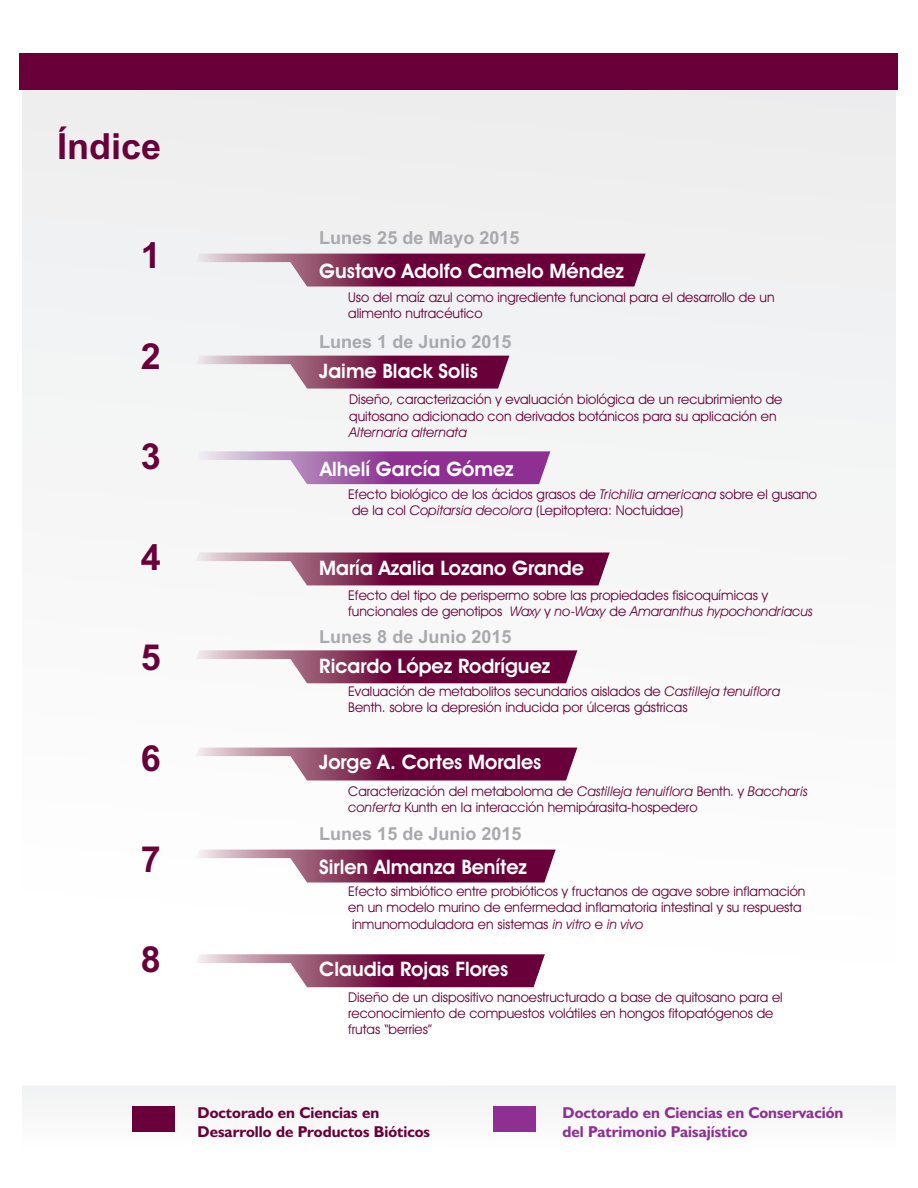
<style>
.page{position:relative;width:918px;height:1188px;background:#fff}
.page>*{position:absolute;margin:0;border:0;box-sizing:border-box;transform-origin:0 0}
.t1{font:700 36px "Arial";color:#6a0039}
.t2{font:700 20.1px "Avant Garde IT Cby BT";color:#fff}
.t3{font:700 18px "Arial";color:#a8a9ad}
.t4{font:700 15.75px/18.9px "Humanist 521 BT";color:#8d3092}
.t5{font:700 15.75px/18.9px "Humanist 521 BT";color:#6a0039}
.t6{font:13.5px/16.2px "Avant Garde IT Cby BT";color:#6a0039}
.t7{font:italic 13.5px "Avant Garde IT Cby BT";color:#6a0039}
.s1{font-style:italic}
</style>
<div class="page">
<div style="left:22px;top:1086px;width:874px;height:46px;background:#f5f5f6"></div>
<img style="left:196px;top:254px;width:450px;height:33px">
<div style="left:20px;top:54px;width:878px;height:36px;background:#6a0039"></div>
<div style="left:132px;top:1107px;width:42px;height:25px;background:#6a0039"></div>
<div style="left:493px;top:1107px;width:43px;height:25px;background:#8d3092"></div>
<img style="left:196px;top:356px;width:313px;height:33px">
<img style="left:196px;top:451px;width:354px;height:33px">
<img style="left:196px;top:553px;width:414px;height:32px">
<img style="left:196px;top:650px;width:381px;height:33px">
<img style="left:196px;top:748px;width:381px;height:33px">
<img style="left:196px;top:850px;width:360px;height:33px">
<img style="left:196px;top:954px;width:349px;height:33px">
<h1 class="t1" style="left:57px;top:133px;width:106px">Índice</h1>
<h1 class="t1" style="left:141px;top:242px;width:22px">1</h1>
<h1 class="t1" style="left:141px;top:343px;width:22px">2</h1>
<h1 class="t1" style="left:141px;top:443px;width:22px">3</h1>
<h1 class="t1" style="left:141px;top:544px;width:22px">4</h1>
<h1 class="t1" style="left:141px;top:644px;width:22px">5</h1>
<h1 class="t1" style="left:141px;top:745px;width:22px">6</h1>
<h1 class="t1" style="left:141px;top:845px;width:22px">7</h1>
<h1 class="t1" style="left:141px;top:946px;width:22px">8</h1>
<h3 class="t3" style="left:319px;top:231px;width:202px">Lunes 25 de Mayo 2015</h3>
<h2 class="t2" style="left:319px;top:263px;width:306px">Gustavo Adolfo Camelo Méndez</h2>
<p class="t6" style="left:348px;top:290px;width:428px">Uso del maíz azul como ingrediente funcional para el desarrollo de un alimento nutracéutico</p>
<h3 class="t3" style="left:319px;top:335px;width:194px">Lunes 1 de Junio 2015</h3>
<h2 class="t2" style="left:319px;top:363px;width:160px">Jaime Black Solis</h2>
<p class="t6" style="left:349px;top:393px;width:435px">Diseño, caracterización y evaluación biológica de un recubrimiento de quitosano adicionado con derivados botánicos para su aplicación en</p>
<p class="t7" style="left:349px;top:427px;width:119px">Alternaria alternata</p>
<h2 class="t2" style="left:320px;top:460px;width:195px">Alhelí García Gómez</h2>
<p class="t6" style="left:348px;top:487px;width:470px">Efecto biológico de los ácidos grasos de <span class="s1">Trichilia americana</span> sobre el gusano de la col <span class="s1">Copitarsia decolora</span> (Lepitoptera: Noctuidae)</p>
<h2 class="t2" style="left:319px;top:559px;width:266px">María Azalia Lozano Grande</h2>
<p class="t6" style="left:348px;top:588px;width:466px">Efecto del tipo de perispermo sobre las propiedades fisicoquímicas y funcionales de genotipos <span class="s1">Waxy</span> y <span class="s1">no-Waxy</span> de <span class="s1">Amaranthus hypochondriacus</span></p>
<h3 class="t3" style="left:319px;top:629px;width:194px">Lunes 8 de Junio 2015</h3>
<h2 class="t2" style="left:319px;top:657px;width:232px">Ricardo López Rodríguez</h2>
<p class="t6" style="left:348px;top:685px;width:434px">Evaluación de metabolitos secundarios aislados de <span class="s1">Castilleja tenuiflora<br></span>Benth. sobre la depresión inducida por úlceras gástricas</p>
<h2 class="t2" style="left:319px;top:754px;width:224px">Jorge A. Cortes Morales</h2>
<p class="t6" style="left:348px;top:784px;width:461px">Caracterización del metaboloma de <span class="s1">Castilleja tenuiflora</span> Benth. y <span class="s1">Baccharis conferta</span> Kunth en la interacción hemipárasita-hospedero</p>
<h3 class="t3" style="left:319px;top:826px;width:204px">Lunes 15 de Junio 2015</h3>
<h2 class="t2" style="left:319px;top:858px;width:209px">Sirlen Almanza Benítez</h2>
<p class="t6" style="left:348px;top:885px;width:459px">Efecto simbiótico entre probióticos y fructanos de agave sobre inflamación en un modelo murino de enfermedad inflamatoria intestinal y su respuesta inmunomoduladora en sistemas <span class="s1">in vitro</span> e <span class="s1">in vivo</span></p>
<h2 class="t2" style="left:319px;top:961px;width:191px">Claudia Rojas Flores</h2>
<p class="t6" style="left:348px;top:990px;width:436px">Diseño de un dispositivo nanoestructurado a base de quitosano para el reconocimiento de compuestos volátiles en hongos fitopatógenos de frutas “berries”</p>
<p class="t5" style="left:198px;top:1104px;width:234px">Doctorado en Ciencias en<br>Desarrollo de Productos Bióticos</p>
<p class="t4" style="left:563px;top:1104px;width:282px">Doctorado en Ciencias en Conservación del Patrimonio Paisajístico</p>
</div>
